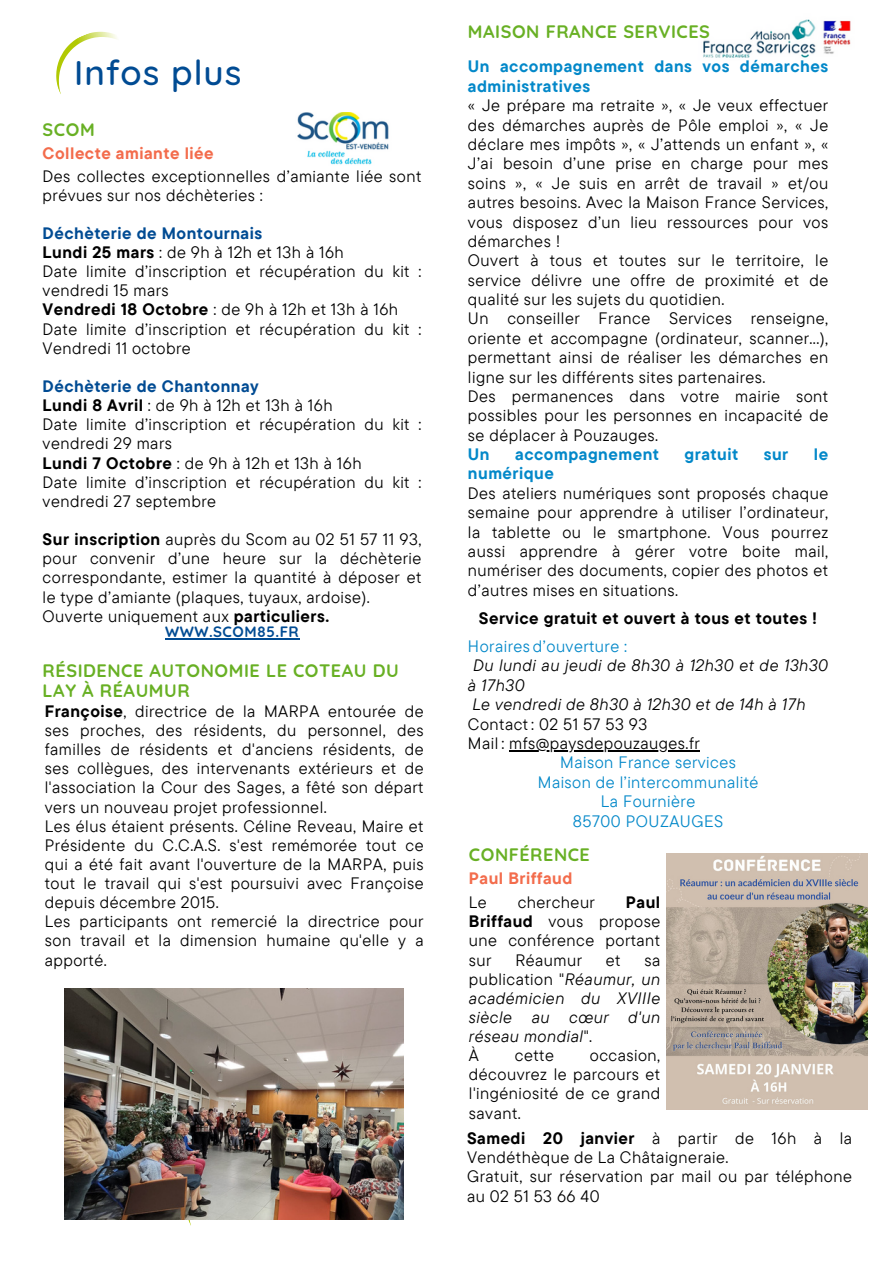
<style>
.page{position:relative;width:893px;height:1264px;background:#fff}
.page>*{position:absolute;margin:0;border:0;box-sizing:border-box;transform-origin:0 0}
.t1{font:500 34.95px "Quicksand";letter-spacing:.03em;color:#004b93}
.t2{font:700 18px/20.2px "Quicksand";letter-spacing:.03em;color:#68b024}
.t3{font:16.5px/19.2px "TT Commons Pro";letter-spacing:.03em;color:#000;text-align:justify}
.t4{font:italic 16.5px/19.2px "TT Commons Pro";letter-spacing:.03em;color:#000}
.t5{font:16.5px "TT Commons Pro";letter-spacing:.03em;color:#0388c9}
.t6{font:700 16.5px/19.4px "TT Commons Pro";letter-spacing:.03em;color:#0388c9}
.t7{font:700 16.5px "TT Commons Pro";letter-spacing:.03em;color:#004b93}
.t8{font:700 16.5px "TT Commons Pro";letter-spacing:.03em;color:#000}
.t9{font:700 16.5px "TT Commons Pro";letter-spacing:.03em;color:#f36c4c}
.t10{font:700 15px "Quicksand";letter-spacing:.03em;color:#004b93}
.s1{font-weight:700}
.s2{font-style:normal}
</style>
<div class="page">
<svg style="left:173px;top:1218px;width:99px;height:8px"></svg>
<img style="left:297px;top:113px;width:92px;height:52px">
<hr style="left:165px;top:638px;width:134px;height:1px;background:#004b93">
<svg style="left:56px;top:31px;width:61px;height:63px"></svg>
<img style="left:703px;top:19px;width:148px;height:39px">
<img style="left:666px;top:854px;width:201px;height:255px">
<img style="left:65px;top:988px;width:338px;height:230px">
<hr style="left:509px;top:750px;width:191px;height:1px;background:#000">
<p class="t1" style="left:74px;top:50px;width:169px">Infos plus</p>
<p class="t2" style="left:43px;top:119px;width:54px">SCOM</p>
<p class="t9" style="left:43px;top:142px;width:172px">Collecte amiante liée</p>
<p class="t3" style="left:43px;top:166px;width:380px">Des collectes exceptionnelles d’amiante liée sont prévues sur nos déchèteries :</p>
<p class="t7" style="left:43px;top:222px;width:221px">Déchèterie de Montournais</p>
<p class="t3" style="left:43px;top:242px;width:303px"><span class="s1">Lundi 25 mars</span> : de 9h à 12h et 13h à 16h</p>
<p class="t3" style="left:43px;top:261px;width:380px">Date limite d’inscription et récupération du kit : vendredi 15 mars</p>
<p class="t3" style="left:43px;top:300px;width:357px"><span class="s1">Vendredi 18 Octobre</span> : de 9h à 12h et 13h à 16h</p>
<p class="t3" style="left:43px;top:319px;width:380px">Date limite d’inscription et récupération du kit :<br>Vendredi 11 octobre</p>
<p class="t7" style="left:43px;top:375px;width:218px">Déchèterie de Chantonnay</p>
<p class="t3" style="left:43px;top:395px;width:291px"><span class="s1">Lundi 8 Avril</span> : de 9h à 12h et 13h à 16h</p>
<p class="t3" style="left:43px;top:414px;width:380px">Date limite d’inscription et récupération du kit : vendredi 29 mars</p>
<p class="t3" style="left:43px;top:453px;width:320px"><span class="s1">Lundi 7 Octobre</span> : de 9h à 12h et 13h à 16h</p>
<p class="t3" style="left:43px;top:472px;width:380px">Date limite d’inscription et récupération du kit : vendredi 27 septembre</p>
<p class="t3" style="left:43px;top:529px;width:380px"><span class="s1">Sur inscription</span> auprès du Scom au 02 51 57 11 93, pour convenir d’une heure sur la déchèterie correspondante, estimer la quantité à déposer et le type d’amiante (plaques, tuyaux, ardoise).</p>
<p class="t3" style="left:43px;top:606px;width:288px">Ouverte uniquement aux <span class="s1">particuliers.</span></p>
<p class="t10" style="left:165px;top:622px;width:135px">WWW.SCOM85.FR</p>
<p class="t2" style="left:43px;top:660px;width:357px">RÉSIDENCE AUTONOMIE LE COTEAU DU<br>LAY À RÉAUMUR</p>
<p class="t3" style="left:45px;top:701px;width:380px"><span class="s1">Françoise</span>, directrice de la MARPA entourée de ses proches, des résidents, du personnel, des familles de résidents et d'anciens résidents, de ses collègues, des intervenants extérieurs et de l'association la Cour des Sages, a fêté son départ vers un nouveau projet professionnel.</p>
<p class="t3" style="left:45px;top:815px;width:380px">Les élus étaient présents. Céline Reveau, Maire et Présidente du C.C.A.S. s'est remémorée tout ce qui a été fait avant l'ouverture de la MARPA, puis tout le travail qui s'est poursuivi avec Françoise depuis décembre 2015.</p>
<p class="t3" style="left:45px;top:911px;width:380px">Les participants ont remercié la directrice pour son travail et la dimension humaine qu'elle y a apporté.</p>
<p class="t2" style="left:468px;top:21px;width:243px">MAISON FRANCE SERVICES</p>
<p class="t6" style="left:468px;top:57px;width:362px">Un accompagnement dans vos démarches administratives</p>
<p class="t3" style="left:468px;top:95px;width:362px">« Je prépare ma retraite », « Je veux effectuer des démarches auprès de Pôle emploi », « Je déclare mes impôts », « J’attends un enfant », « J’ai besoin d’une prise en charge pour mes soins », « Je suis en arrêt de travail » et/ou autres besoins. Avec la Maison France Services, vous disposez d’un lieu ressources pour vos démarches !</p>
<p class="t3" style="left:468px;top:250px;width:362px">Ouvert à tous et toutes sur le territoire, le service délivre une offre de proximité et de qualité sur les sujets du quotidien.</p>
<p class="t3" style="left:468px;top:308px;width:362px">Un conseiller France Services renseigne, oriente et accompagne (ordinateur, scanner…), permettant ainsi de réaliser les démarches en ligne sur les différents sites partenaires.</p>
<p class="t3" style="left:468px;top:386px;width:362px">Des permanences dans votre mairie sont possibles pour les personnes en incapacité de se déplacer à Pouzauges.</p>
<p class="t6" style="left:468px;top:444px;width:23px">Un</p>
<p class="t6" style="left:515px;top:444px;width:145px">accompagnement</p>
<p class="t6" style="left:684px;top:444px;width:55px">gratuit</p>
<p class="t6" style="left:763px;top:444px;width:26px">sur</p>
<p class="t6" style="left:813px;top:444px;width:16px">le</p>
<p class="t6" style="left:468px;top:463px;width:87px">numérique</p>
<p class="t3" style="left:468px;top:483px;width:362px">Des ateliers numériques sont proposés chaque semaine pour apprendre à utiliser l’ordinateur, la tablette ou le smartphone. Vous pourrez aussi apprendre à gérer votre boite mail, numériser des documents, copier des photos et d’autres mises en situations.</p>
<p class="t8" style="left:479px;top:607px;width:340px">Service gratuit et ouvert à tous et toutes !</p>
<p class="t5" style="left:468px;top:635px;width:161px">Horaires d’ouverture :</p>
<p class="t4" style="left:468px;top:655px;width:362px;text-indent:5px">Du lundi au jeudi de 8h30 à 12h30 et de 13h30 à 17h30</p>
<p class="t4" style="left:472px;top:694px;width:335px">Le vendredi de 8h30 à 12h30 et de 14h à 17h</p>
<p class="t3" style="left:468px;top:713px;width:181px">Contact : 02 51 57 53 93</p>
<p class="t3" style="left:468px;top:733px;width:233px">Mail : mfs@paysdepouzauges.fr</p>
<p class="t5" style="left:560px;top:752px;width:177px">Maison France services</p>
<p class="t5" style="left:537px;top:771px;width:222px">Maison de l’intercommunalité</p>
<p class="t5" style="left:601px;top:790px;width:96px">La Fournière</p>
<p class="t5" style="left:572px;top:810px;width:152px">85700 POUZAUGES</p>
<p class="t2" style="left:469px;top:843px;width:122px">CONFÉRENCE</p>
<p class="t9" style="left:469px;top:867px;width:105px">Paul Briffaud</p>
<p class="t3" style="left:469px;top:892px;width:19px">Le</p>
<p class="t3" style="left:517px;top:892px;width:79px">chercheur</p>
<p class="t3" style="left:469px;top:892px;width:193px;text-indent:157px"><span class="s1">Paul Briffaud</span> vous propose une conférence portant sur</p>
<p class="t3" style="left:515px;top:949px;width:68px">Réaumur</p>
<p class="t3" style="left:606px;top:949px;width:16px">et</p>
<p class="t4" style="left:469px;top:949px;width:193px;text-align:justify;text-indent:175px"><span class="s2">sa publication "</span>Réaumur, un académicien du XVIIIe siècle au cœur d'un réseau mondial<span class="s2">".</span></p>
<p class="t3" style="left:469px;top:1045px;width:12px">À</p>
<p class="t3" style="left:515px;top:1045px;width:40px">cette</p>
<p class="t3" style="left:469px;top:1045px;width:193px;text-indent:121px">occasion, découvrez le parcours et l'ingéniosité de ce grand savant.</p>
<p class="t3" style="left:467px;top:1128px;width:386px"><span class="s1">Samedi 20 janvier</span> à partir de 16h à la<br>Vendéthèque de La Châtaigneraie.</p>
<p class="t3" style="left:467px;top:1166px;width:386px">Gratuit, sur réservation par mail ou par téléphone au 02 51 53 66 40</p>
</div>
